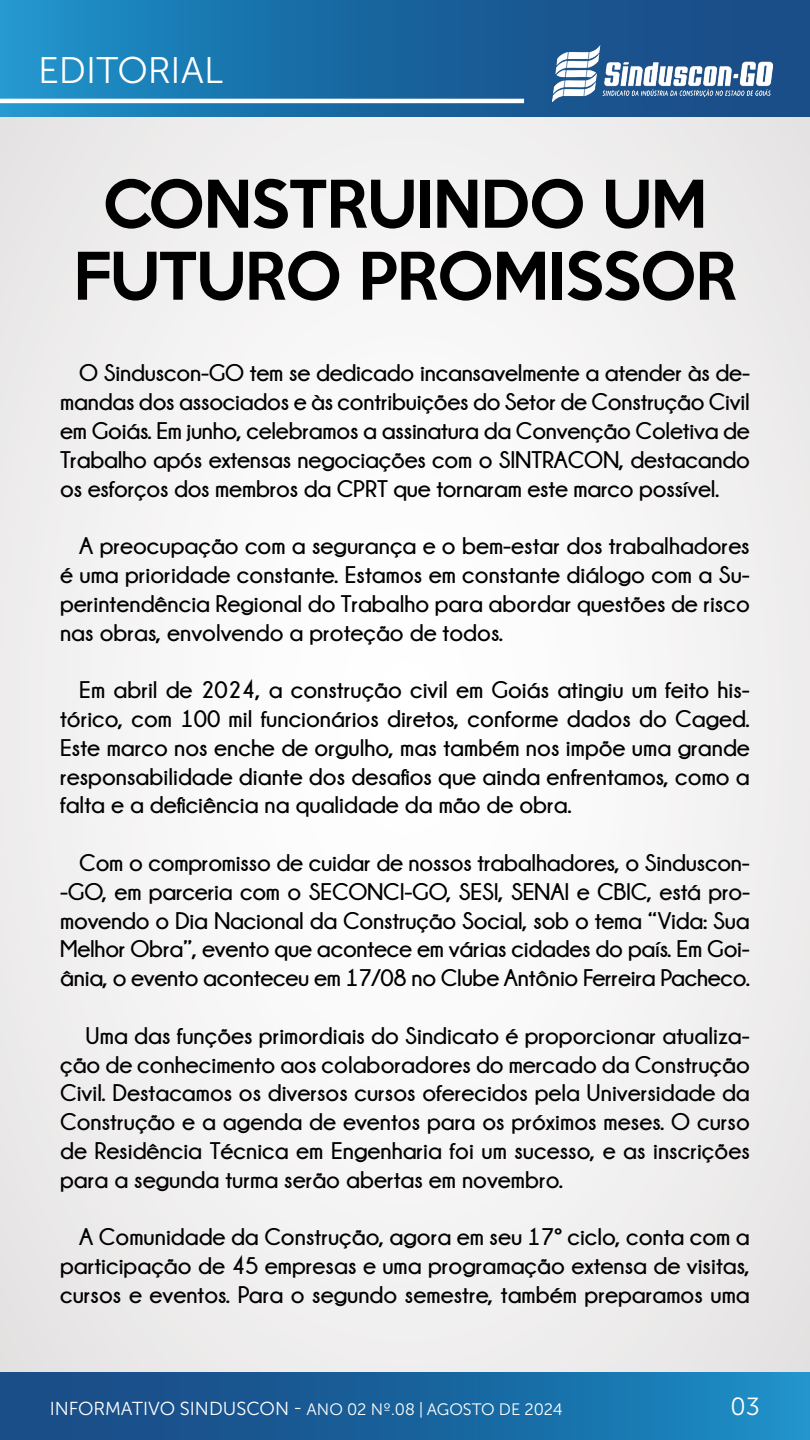
<style>
.page{position:relative;width:810px;height:1440px;background:#f4f3f3}
.page>*{position:absolute;margin:0;border:0;box-sizing:border-box;transform-origin:0 0}
.t1{font:500 60px/72px "Keep Calm";letter-spacing:-.02em;color:#000;text-align:center}
.t2{font:36.97px "Museo Sans Cyrl 300";color:#fff}
.t3{font:24.75px "Museo Sans Cyrl 300";color:#fff}
.t4{font:700 24px/28.8px "Champagne&Limousines";color:#000;text-align:justify}
.t5{font:16.5px "Museo Sans Cyrl 300";color:#fff}
.s1{font-size:18.75px}
</style>
<div class="page">
<div style="left:0;top:0;width:810px;height:117px;background:linear-gradient(to right,#1f8fc6,#18427d)"></div>
<img style="left:545px;top:43px;width:237px;height:61px">
<hr style="left:0;top:99px;width:524px;height:4px;background:#fff">
<div style="left:0;top:1372px;width:810px;height:68px;background:linear-gradient(to right,#18437e,#1c8bc2)"></div>
<h2 class="t2" style="left:38px;top:50px;width:186px">EDITORIAL</h2>
<h1 class="t1" style="left:73px;top:163px;width:665px">CONSTRUINDO UM<br>FUTURO PROMISSOR</h1>
<p class="t4" style="left:60px;top:358px;width:691px;text-indent:19px">O Sinduscon-GO tem se dedicado incansavelmente a atender às de&shy;mandas dos associados e às contribuições do Setor de Construção Civil em Goiás. Em junho, celebramos a assinatura da Convenção Coletiva de Trabalho após extensas negociações com o SINTRACON, destacando os esforços dos membros da CPRT que tornaram este marco possível.</p>
<p class="t4" style="left:60px;top:531px;width:691px;text-indent:19px">A preocupação com a segurança e o bem-estar dos trabalhadores é uma prioridade constante. Estamos em constante diálogo com a Su&shy;perintendência Regional do Trabalho para abordar questões de risco nas obras, envolvendo a proteção de todos.</p>
<p class="t4" style="left:60px;top:675px;width:691px;text-indent:19px">Em abril de 2024, a construção civil em Goiás atingiu um feito his&shy;tórico, com 100 mil funcionários diretos, conforme dados do Caged.<br>Este marco nos enche de orgulho, mas também nos impõe uma grande responsabilidade diante dos desafios que ainda enfrentamos, como a falta e a deficiência na qualidade da mão de obra.</p>
<p class="t4" style="left:60px;top:848px;width:691px;text-indent:19px">Com o compromisso de cuidar de nossos trabalhadores, o Sinduscon--GO, em parceria com o SECONCI-GO, SESI, SENAI e CBIC, está pro&shy;movendo o Dia Nacional da Construção Social, sob o tema “Vida: Sua Melhor Obra”, evento que acontece em várias cidades do país. Em Goi&shy;ânia, o evento aconteceu em 17/08 no Clube Antônio Ferreira Pacheco.</p>
<p class="t4" style="left:60px;top:1021px;width:691px;text-indent:25px">Uma das funções primordiais do Sindicato é proporcionar atualiza&shy;ção de conhecimento aos colaboradores do mercado da Construção Civil. Destacamos os diversos cursos oferecidos pela Universidade da Construção e a agenda de eventos para os próximos meses. O curso de Residência Técnica em Engenharia foi um sucesso, e as inscrições para a segunda turma serão abertas em novembro.</p>
<p class="t4" style="left:60px;top:1222px;width:691px;text-indent:19px">A Comunidade da Construção, agora em seu 17º ciclo, conta com a participação de 45 empresas e uma programação extensa de visitas, cursos e eventos. Para o segundo semestre, também preparamos uma</p>
<p class="t5" style="left:50px;top:1400px;width:515px"><span class="s1">INFORMATIVO SINDUSCON -</span> ANO 02 Nº.08 | AGOSTO DE 2024</p>
<p class="t3" style="left:731px;top:1393px;width:31px">03</p>
</div>
